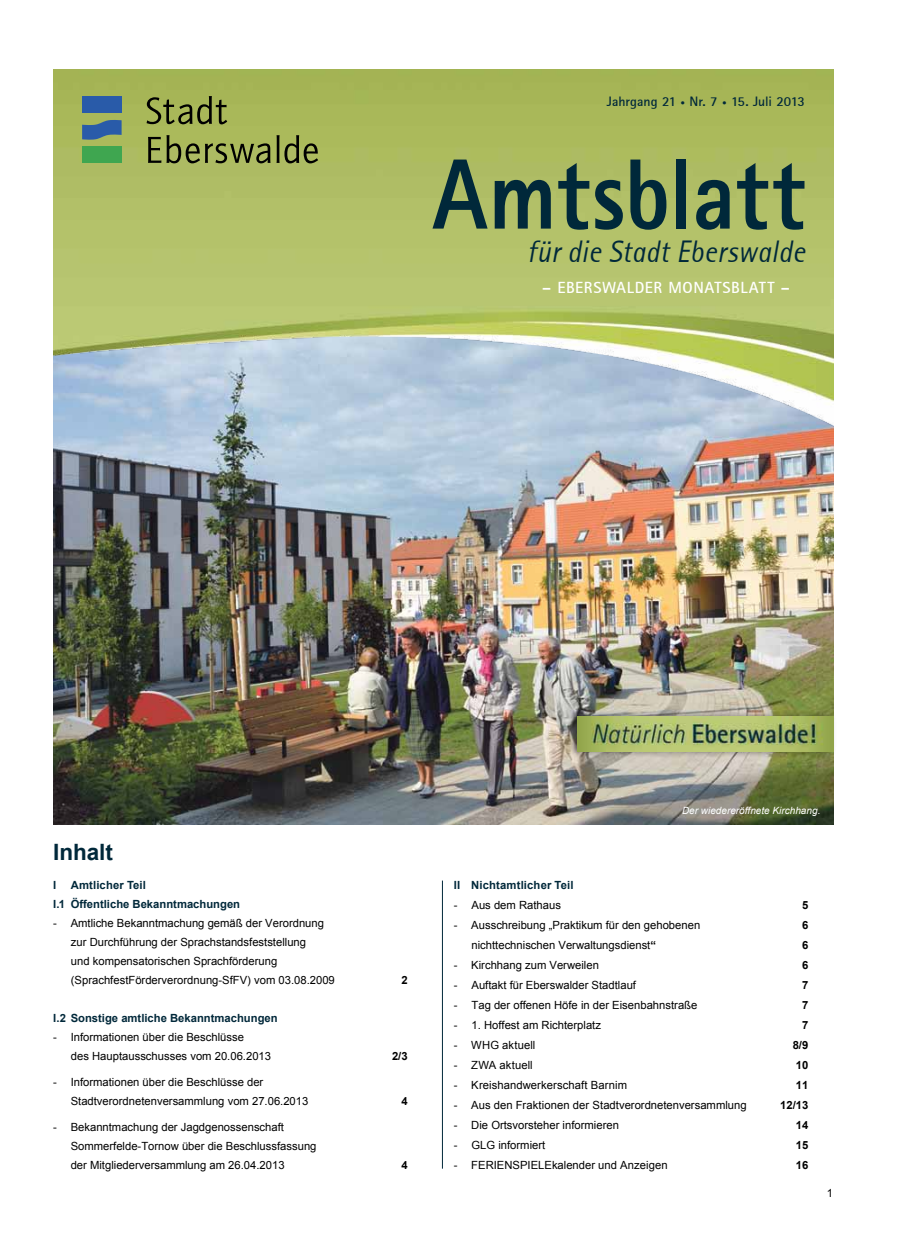
<style>
.page{position:relative;width:904px;height:1241px;background:#fff}
.page>*{position:absolute;margin:0;border:0;box-sizing:border-box;transform-origin:0 0}
.t1{font:800 100px "Rotis Sans Serif";color:#00283a;scale:.9 1}
.t2{font:italic 31.25px "Rotis Sans Serif";letter-spacing:.015em;color:#00283a;scale:.9 1}
.t3{font:700 22.5px "Arial";letter-spacing:-.005em;color:#00283a}
.t4{font:700 16.25px "Rotis Sans Serif";letter-spacing:.035em;color:#fff}
.t5{font:700 13.75px "Rotis Sans Serif";color:#00283a}
.t6{font:11.25px/19px "Arial";color:#000}
.t7{font:700 11.25px/19px "Arial";color:#00283a}
.t8{font:700 11.25px "Arial";color:#000}
.t9{font:italic 10px "Arial";color:#fff}
.s1{font-size:8.75px}
.s2{font-weight:700}
</style>
<div class="page">
<img style="left:53px;top:463px;width:780px;height:361px">
<img style="left:53px;top:69px;width:780px;height:394px">
<svg style="left:148px;top:135px;width:122px;height:28px;background:#7f8a45"></svg>
<svg style="left:276px;top:135px;width:42px;height:28px"></svg>
<svg style="left:146px;top:96px;width:81px;height:28px;background:#7a8540"></svg>
<div style="left:82px;top:97px;width:40px;height:16px;background:#295ba9"></div>
<svg style="left:82px;top:119px;width:40px;height:21px"></svg>
<div style="left:82px;top:147px;width:40px;height:16px;background:#3fa650"></div>
<div style="left:567px;top:709px;width:269px;height:49px;background:#000;opacity:.45"></div>
<img style="left:577px;top:716px;width:256px;height:35px">
<hr style="left:442px;top:880px;width:1px;height:288px;background:#00283a">
<p class="t5" style="left:607px;top:92px;width:200px">Jahrgang 21 <span class="s1">•</span> Nr. 7 <span class="s1">•</span> 15. Juli 2013</p>
<h1 class="t1" style="left:432px;top:131px;width:415px">Amtsblatt</h1>
<h2 class="t2" style="left:527px;top:233px;width:310px">für die Stadt Eberswalde</h2>
<h3 class="t4" style="left:542px;top:277px;width:249px">– EBERSWALDER MONATSBLATT –</h3>
<h3 class="t3" style="left:53px;top:836px;width:61px">Inhalt</h3>
<p class="t7" style="left:53px;top:875px;width:5px">I</p>
<p class="t7" style="left:53px;top:875px;width:188px;text-indent:18px">Amtlicher Teil<br>I.1 Öffentliche Bekanntmachungen</p>
<p class="t6" style="left:71px;top:913px;width:265px;text-indent:-18px">- Amtliche Bekanntmachung gemäß der Verordnung zur Durchführung der Sprachstandsfeststellung<br>und kompensatorischen Sprachförderung (SprachfestFörderverordnung-SfFV) vom 03.08.2009</p>
<p class="t7" style="left:53px;top:1008px;width:226px">I.2 Sonstige amtliche Bekanntmachungen</p>
<p class="t6" style="left:71px;top:1027px;width:202px;text-indent:-18px">- Informationen über die Beschlüsse<br>des Hauptausschusses vom 20.06.2013</p>
<p class="t6" style="left:71px;top:1072px;width:239px;text-indent:-18px">- Informationen über die Beschlüsse der<br>Stadtverordnetenversammlung vom 27.06.2013</p>
<p class="t6" style="left:71px;top:1117px;width:247px;text-indent:-18px">- Bekanntmachung der Jagdgenossenschaft<br>Sommerfelde-Tornow über die Beschlussfassung der Mitgliederversammlung am 26.04.2013</p>
<p class="t8" style="left:401px;top:972px;width:8px">2</p>
<p class="t8" style="left:392px;top:1048px;width:17px">2/3</p>
<p class="t8" style="left:401px;top:1093px;width:8px">4</p>
<p class="t8" style="left:401px;top:1157px;width:8px">4</p>
<p class="t9" style="left:682px;top:804px;width:140px">Der wiedereröffnete Kirchhang.</p>
<p class="t7" style="left:454px;top:875px;width:121px">II Nichtamtlicher Teil</p>
<p class="t6" style="left:454px;top:895px;width:109px">- Aus dem Rathaus</p>
<p class="t8" style="left:802px;top:897px;width:8px">5</p>
<p class="t6" style="left:454px;top:915px;width:248px">- Ausschreibung „Praktikum für den gehobenen</p>
<p class="t8" style="left:802px;top:917px;width:8px">6</p>
<p class="t6" style="left:471px;top:935px;width:186px">nichttechnischen Verwaltungsdienst<span class="s2">“</span></p>
<p class="t8" style="left:802px;top:937px;width:8px">6</p>
<p class="t6" style="left:454px;top:955px;width:147px">- Kirchhang zum Verweilen</p>
<p class="t8" style="left:802px;top:957px;width:8px">6</p>
<p class="t6" style="left:454px;top:975px;width:184px">- Auftakt für Eberswalder Stadtlauf</p>
<p class="t8" style="left:802px;top:977px;width:8px">7</p>
<p class="t6" style="left:454px;top:995px;width:245px">- Tag der offenen Höfe in der Eisenbahnstraße</p>
<p class="t8" style="left:802px;top:997px;width:8px">7</p>
<p class="t6" style="left:454px;top:1015px;width:149px">- 1. Hoffest am Richterplatz</p>
<p class="t8" style="left:802px;top:1017px;width:8px">7</p>
<p class="t6" style="left:454px;top:1035px;width:83px">- WHG aktuell</p>
<p class="t8" style="left:792px;top:1037px;width:17px">8/9</p>
<p class="t6" style="left:454px;top:1055px;width:80px">- ZWA aktuell</p>
<p class="t8" style="left:795px;top:1057px;width:14px">10</p>
<p class="t6" style="left:454px;top:1075px;width:175px">- Kreishandwerkerschaft Barnim</p>
<p class="t8" style="left:795px;top:1077px;width:14px">11</p>
<p class="t6" style="left:454px;top:1095px;width:294px">- Aus den Fraktionen der Stadtverordnetenversammlung</p>
<p class="t8" style="left:780px;top:1097px;width:30px">12/13</p>
<p class="t6" style="left:454px;top:1115px;width:167px">- Die Ortsvorsteher informieren</p>
<p class="t8" style="left:795px;top:1117px;width:14px">14</p>
<p class="t6" style="left:454px;top:1135px;width:93px">- GLG informiert</p>
<p class="t8" style="left:795px;top:1137px;width:14px">15</p>
<p class="t6" style="left:454px;top:1155px;width:32px">- Ferie</p>
<p class="t6" style="left:504px;top:1155px;width:23px">nSpiele</p>
<p class="t6" style="left:552px;top:1155px;width:117px">kalender und Anzeigen</p>
<p class="t8" style="left:795px;top:1157px;width:14px">16</p>
<p class="t6" style="left:826px;top:1183px;width:8px">1</p>
</div>
